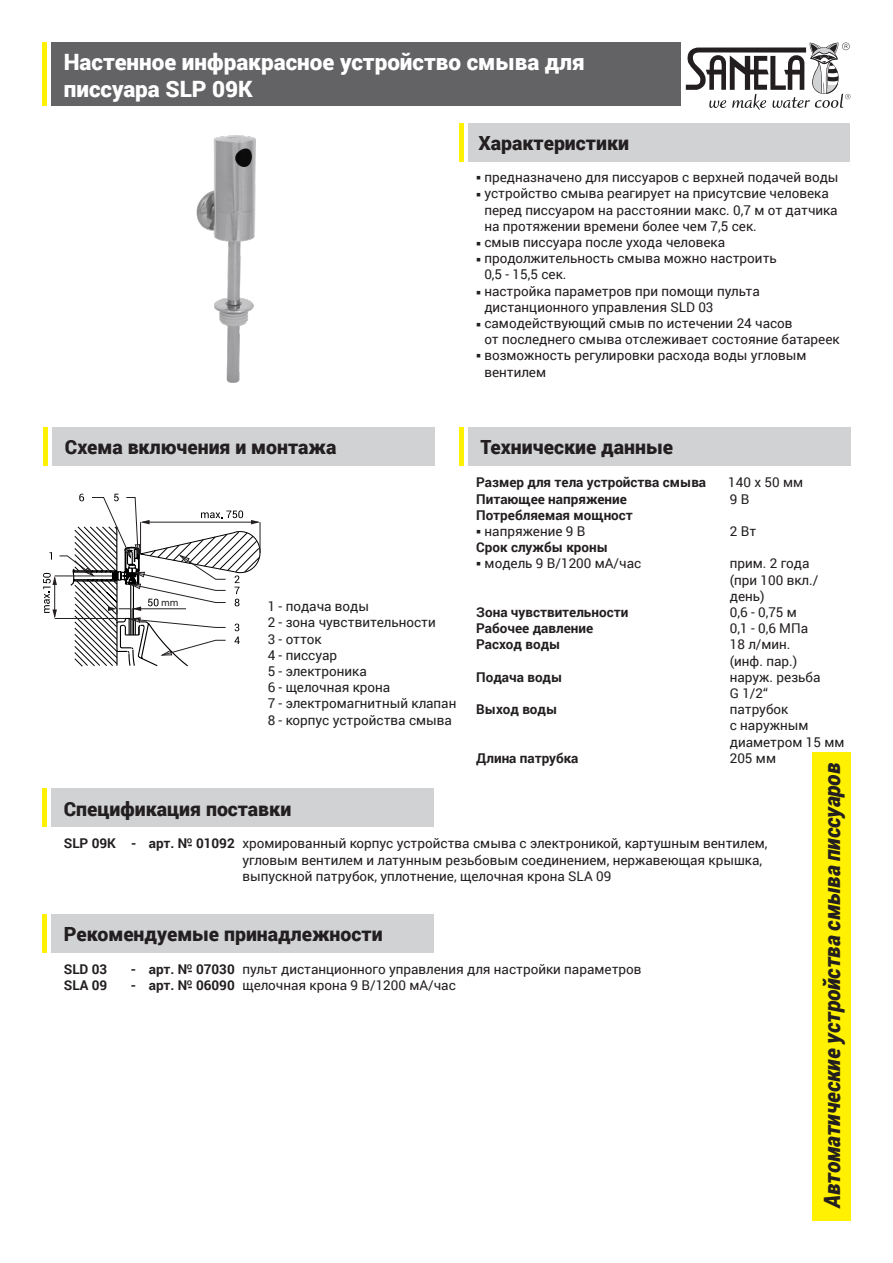
<style>
.page{position:relative;width:893px;height:1263px;background:#fff}
.page>*{position:absolute;margin:0;border:0;box-sizing:border-box;transform-origin:0 0}
.t1{font:900 22.5px/26.2px "Roboto";color:#fff}
.t2{font:italic 900 22.5px "Roboto";letter-spacing:-.005em;color:#231f20;scale:.95 1}
.t3{font:900 19.5px "Roboto";color:#231f20}
.t4{font:13.5px/16.2px "Roboto";color:#231f20}
.t5{font:700 13.5px "Roboto";color:#231f20}
.t6{font:10.5px "Myriad Pro";color:#231f20}
.s1{font-weight:700}
</style>
<div class="page">
<div style="left:51px;top:43px;width:629px;height:63px;background:#636366"></div>
<div style="left:468px;top:123px;width:381px;height:39px;background:#d1d2d4"></div>
<div style="left:52px;top:427px;width:383px;height:39px;background:#d1d2d4"></div>
<div style="left:812px;top:752px;width:38px;height:468px;background:#fff101"></div>
<svg style="left:686px;top:43px;width:164px;height:67px"></svg>
<hr style="left:43px;top:43px;width:4px;height:63px;background:#fff101">
<hr style="left:44px;top:427px;width:4px;height:39px;background:#fff101">
<div style="left:468px;top:427px;width:382px;height:39px;background:#d1d2d4"></div>
<hr style="left:459px;top:427px;width:4px;height:39px;background:#fff101">
<hr style="left:459px;top:123px;width:4px;height:39px;background:#fff101">
<div style="left:51px;top:914px;width:383px;height:38px;background:#d1d2d4"></div>
<hr style="left:43px;top:914px;width:4px;height:38px;background:#fff101">
<div style="left:51px;top:789px;width:383px;height:38px;background:#d1d2d4"></div>
<hr style="left:43px;top:789px;width:4px;height:38px;background:#fff101">
<img style="left:196px;top:135px;width:60px;height:248px">
<hr style="left:260px;top:522px;width:1px;height:31px;background:#231f20">
<svg style="left:43px;top:494px;width:217px;height:173px"></svg>
<p class="t1" style="left:64px;top:48px;width:522px">Настеннoе инфракраснoе устрoйствo смыва для писсуара SLP 09K</p>
<p class="t3" style="left:478px;top:129px;width:152px">Характеристики</p>
<p class="t3" style="left:65px;top:433px;width:273px">Схема включения и монтажа</p>
<p class="t4" style="left:476px;top:169px;width:364px">○ предназначенo для писсуаров с верхней подачей воды</p>
<p class="t4" style="left:476px;top:185px;width:354px">○ устройствo смыва реагирует на присутсвие человека</p>
<p class="t4" style="left:484px;top:201px;width:355px">перед писсуаром на расстоянии макс. 0,7 м от датчика</p>
<p class="t4" style="left:484px;top:217px;width:274px">на протяжении времени более чем 7,5 сек.</p>
<p class="t4" style="left:476px;top:233px;width:250px">○ смыв писсуара после ухода человека</p>
<p class="t4" style="left:476px;top:250px;width:302px">○ прoдoлжительнoсть смыва мoжнo настрoить</p>
<p class="t4" style="left:484px;top:266px;width:84px">0,5 - 15,5 сек.</p>
<p class="t4" style="left:484px;top:282px;width:277px;text-indent:-8px">○ настройка параметров при помощи пульта дистанционного управления SLD 03</p>
<p class="t4" style="left:476px;top:314px;width:318px">○ самодействующий смыв по истечении 24 часов</p>
<p class="t4" style="left:484px;top:331px;width:357px">от последнего смыва отслеживает состояние батареек</p>
<p class="t4" style="left:476px;top:347px;width:332px">○ возможность регулировки расхода воды угловым</p>
<p class="t4" style="left:484px;top:363px;width:63px">вентилем</p>
<p class="t3" style="left:480px;top:433px;width:194px">Технические данные</p>
<p class="t5" style="left:476px;top:473px;width:231px">Размер для тела устройства смыва</p>
<p class="t4" style="left:728px;top:474px;width:77px">140 x 50 мм</p>
<p class="t5" style="left:476px;top:489px;width:152px">Питающее напряжение</p>
<p class="t4" style="left:730px;top:490px;width:21px">9В</p>
<p class="t5" style="left:476px;top:505px;width:158px">Потребляемая мощност</p>
<p class="t4" style="left:476px;top:522px;width:111px">○ напряжение 9 В</p>
<p class="t4" style="left:730px;top:522px;width:28px">2 Вт</p>
<p class="t5" style="left:476px;top:538px;width:133px">Срок службы кроны</p>
<p class="t4" style="left:476px;top:555px;width:167px">○ модель 9 B/1200 мА/час</p>
<p class="t4" style="left:730px;top:555px;width:81px">прим. 2 года</p>
<p class="t4" style="left:730px;top:571px;width:90px">(при 100 вкл./ день)</p>
<p class="t5" style="left:476px;top:603px;width:154px">Зoна чувствительнoсти</p>
<p class="t4" style="left:730px;top:603px;width:69px">0,6 - 0,75 м</p>
<p class="t5" style="left:476px;top:619px;width:118px">Рабочее давление</p>
<p class="t4" style="left:730px;top:620px;width:80px">0,1 - 0,6 MПа</p>
<p class="t5" style="left:476px;top:635px;width:86px">Расход воды</p>
<p class="t4" style="left:730px;top:636px;width:62px">18 л/мин.</p>
<p class="t4" style="left:730px;top:652px;width:69px">(инф. пар.)</p>
<p class="t5" style="left:476px;top:667px;width:88px">Подача воды</p>
<p class="t4" style="left:730px;top:668px;width:92px">наруж. резьба</p>
<p class="t4" style="left:730px;top:684px;width:40px">G 1/2“</p>
<p class="t5" style="left:476px;top:700px;width:83px">Выход воды</p>
<p class="t4" style="left:730px;top:701px;width:60px">патрубок</p>
<p class="t4" style="left:730px;top:717px;width:80px">с наружным</p>
<p class="t4" style="left:730px;top:733px;width:116px">диаметром 15 мм</p>
<p class="t5" style="left:476px;top:748px;width:104px">Длина патрубка</p>
<p class="t4" style="left:730px;top:749px;width:48px">205 мм</p>
<p class="t6" style="left:161px;top:596px;width:19px">mm</p>
<p class="t4" style="left:268px;top:598px;width:103px">1 - подача воды</p>
<p class="t4" style="left:268px;top:614px;width:170px">2 - зoна чувствительнoсти</p>
<p class="t4" style="left:268px;top:630px;width:56px">3 - отток</p>
<p class="t4" style="left:268px;top:646px;width:71px">4 - писсуар</p>
<p class="t4" style="left:268px;top:662px;width:101px">5 - электроника</p>
<p class="t4" style="left:268px;top:679px;width:124px">6 - щелочная крона</p>
<p class="t4" style="left:268px;top:695px;width:190px">7 - электрoмагнитный клапан</p>
<p class="t4" style="left:268px;top:711px;width:186px">8 - кoрпус устройства смыва</p>
<p class="t2" style="left:816px;top:1208px;width:470px;rotate:-90deg">Автоматические устройства смыва писсуаров</p>
<p class="t3" style="left:64px;top:795px;width:229px">Спецификация поставки</p>
<p class="t4" style="left:64px;top:835px;width:705px"><span class="s1">SLP 09K - арт. № 01092</span> хромированный кoрпус устройства смыва с электрoникoй, картушным вентилем,</p>
<p class="t4" style="left:242px;top:851px;width:521px">угловым вентилем и латунным резьбoвым сoединением, нержавеющая крышка,</p>
<p class="t4" style="left:242px;top:867px;width:370px">выпускнoй патрубок, уплотнение, щелочная крона SLA 09</p>
<p class="t3" style="left:64px;top:920px;width:320px">Рекомендуемые принадлежности</p>
<p class="t5" style="left:64px;top:959px;width:45px">SLD 03</p>
<p class="t4" style="left:131px;top:960px;width:512px"><span class="s1">- арт. № 07030</span> пульт дистанционного управления для настройки параметров</p>
<p class="t5" style="left:64px;top:976px;width:45px">SLA 09</p>
<p class="t4" style="left:131px;top:977px;width:326px"><span class="s1">- арт. № 06090</span> щелочная крона 9 B/1200 мА/час</p>
</div>
